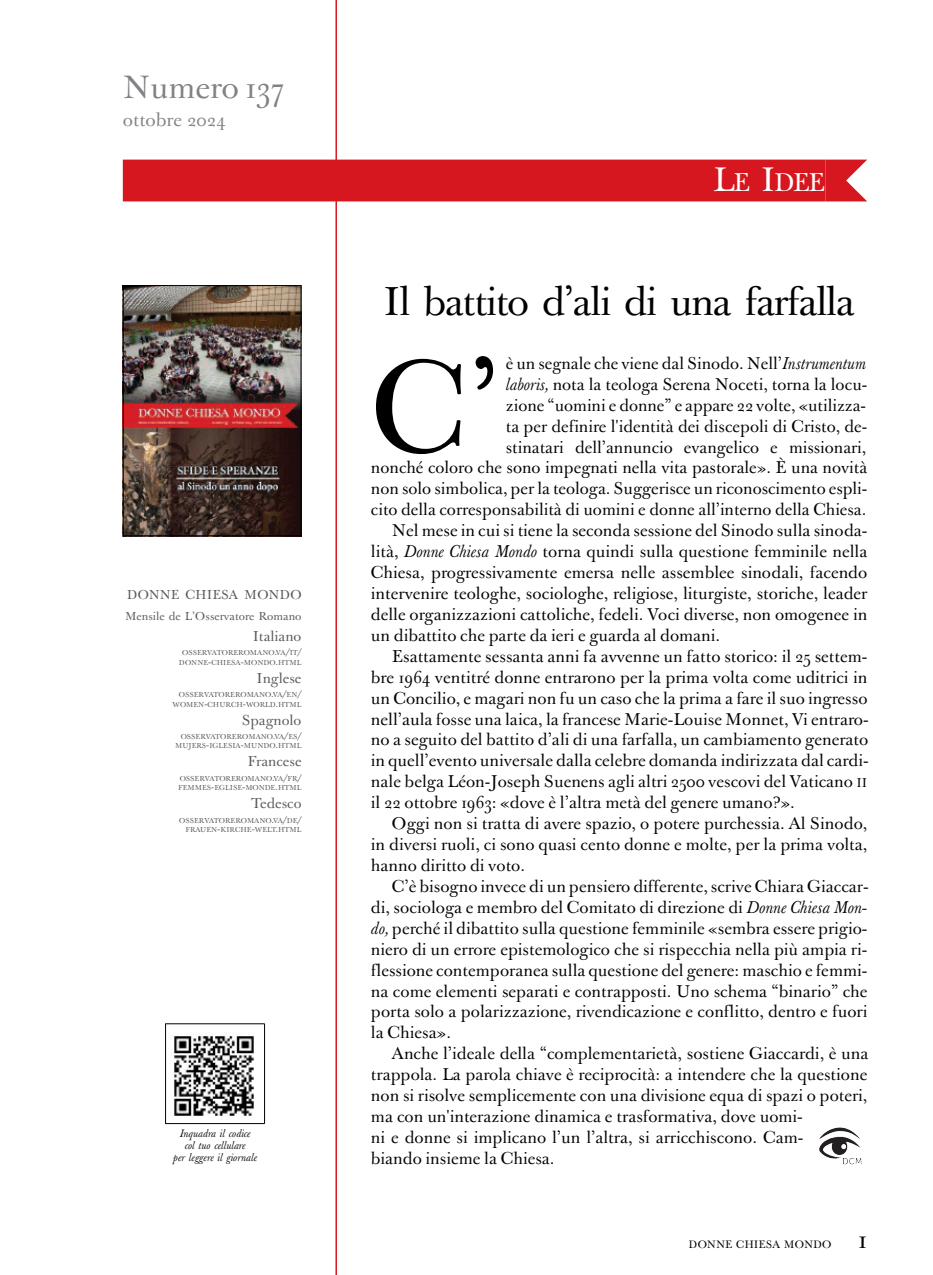
<style>
.page{position:relative;width:933px;height:1275px;background:#fff}
.page>*{position:absolute;margin:0;border:0;box-sizing:border-box;transform-origin:0 0}
.t1{font:126.52px "Basker R";color:#000}
.t2{font:39.2px "Basker R";letter-spacing:-.04em;color:#000}
.t3{font:31.32px "Basker R";color:#808285}
.t4{font:26.07px "Basker R";color:#000}
.t5{font:24.85px "Basker R";color:#fff}
.t6{font:18.38px "Basker R";color:#808285}
.t7{font:16.62px "Basker R";color:#000}
.t8{font:14px "Basker R";color:#58585a}
.t9{font:12.6px "Basker R";color:#58585a}
.t10{font:11.2px "Basker R";color:#58585a}
.t11{font:10.5px/12.2px "Basker I";color:#000;text-align:center}
.t12{font:10.5px "Basker R";color:#000}
.t13{font:7px/9.3px "Basker R";color:#58585a;text-align:right}
.s1{font-size:9.28px}
.s2{font-size:33.07px}
.s3{font-family:"Basker I"}
.s4{font-size:12.42px}
</style>
<div class="page">
<hr style="left:335px;top:0;width:2px;height:1275px;background:#d7171f">
<div style="left:123px;top:160px;width:702px;height:41px;background:#d7171f"></div>
<svg style="left:825px;top:160px;width:42px;height:41px"></svg>
<img style="left:125px;top:287px;width:174px;height:247px">
<div style="left:123px;top:285px;width:178px;height:251px;border:1px solid #000"></div>
<hr style="left:165px;top:1023px;width:1px;height:101px;background:#000">
<hr style="left:264px;top:1023px;width:1px;height:101px;background:#000">
<hr style="left:165px;top:1023px;width:99px;height:1px;background:#000">
<hr style="left:165px;top:1123px;width:99px;height:1px;background:#000">
<img style="left:171px;top:1032px;width:83px;height:84px">
<img style="left:819px;top:1127px;width:43px;height:38px">
<p class="t3" style="left:123px;top:67px;width:163px">Numero 137</p>
<p class="t6" style="left:123px;top:108px;width:104px">ottobre 2024</p>
<p class="t9" style="left:127px;top:586px;width:176px">D ONNE CHIESA MOND O</p>
<p class="t10" style="left:125px;top:608px;width:178px">Mensile de L’Osservatore Romano</p>
<p class="t8" style="left:253px;top:627px;width:50px">Italiano</p>
<p class="t13" style="left:179px;top:648px;width:125px;text-align:center">O S S E R VAT O R E R O M A N O<span class="s1">.</span>VA <span class="s1">/</span>I T<span class="s1">/<br></span>D ONNE<span class="s1">-</span>CHIESA<span class="s1">-</span>MOND O<span class="s1">.</span>HTML</p>
<p class="t8" style="left:256px;top:668px;width:46px">Inglese</p>
<p class="t13" style="left:173px;top:690px;width:131px">O S S E R VAT O R E R O M A N O<span class="s1">.</span>VA <span class="s1">/</span>EN<span class="s1">/<br></span>WOMEN<span class="s1">-</span>CHURCH<span class="s1">-</span>W O R L D<span class="s1">.</span>HTML</p>
<p class="t8" style="left:242px;top:710px;width:61px">Spagnolo</p>
<p class="t13" style="left:175px;top:732px;width:129px">O S S E R VAT O R E R O M A N O<span class="s1">.</span>VA <span class="s1">/</span>ES<span class="s1">/<br></span>MUJERS<span class="s1">-</span>IGLESIA<span class="s1">-</span>MUND O<span class="s1">.</span>HTML</p>
<p class="t8" style="left:247px;top:752px;width:56px">Fr a n c e s e</p>
<p class="t13" style="left:178px;top:774px;width:126px;text-align:left">O S S E R VAT O R E R O M A N O<span class="s1">.</span>VA <span class="s1">/</span>FR<span class="s1">/<br></span>FEMMES<span class="s1">-</span>EGLISE<span class="s1">-</span>MONDE<span class="s1">.</span>HTML</p>
<p class="t8" style="left:252px;top:794px;width:51px">Te d e s c o</p>
<p class="t13" style="left:179px;top:816px;width:124px">O S S E R VAT O R E R O M A N O<span class="s1">.</span>VA <span class="s1">/</span>DE<span class="s1">/<br></span>F R AU E N <span class="s1">-</span>KIRCHE<span class="s1">-</span>W E LT<span class="s1">.</span>HTML</p>
<p class="t11" style="left:173px;top:1127px;width:85px">Inquadra il codice<br>col tuo cellulare<br>per leggere il giornale</p>
<p class="t5" style="left:712px;top:166px;width:114px"><span class="s2">L</span>E <span class="s2">I</span>DEE</p>
<p class="t2" style="left:383px;top:275px;width:473px">Il battito d’ali di una farfalla</p>
<p class="t1" style="left:371px;top:324px;width:131px">C’</p>
<p class="t7" style="left:506px;top:352px;width:361px">è un segnale che viene dal Sinodo. Nell’<span class="s3">Instrumentum</span></p>
<p class="t7" style="left:506px;top:373px;width:363px"><span class="s3">laboris,</span> nota la teologa Serena Noceti, torna la locu-</p>
<p class="t7" style="left:506px;top:394px;width:362px">zione “uomini e donne” e appare 22 volte, «utilizza-</p>
<p class="t7" style="left:506px;top:415px;width:363px">ta per definire l'identità dei discepoli di Cristo, de-</p>
<p class="t7" style="left:506px;top:436px;width:362px">stinatari dell’annuncio evangelico e missionari,</p>
<p class="t7" style="left:371px;top:457px;width:498px">nonché coloro che sono impegnati nella vita pastorale». È una novità</p>
<p class="t7" style="left:371px;top:477px;width:498px">non solo simbolica, per la teologa. Suggerisce un riconoscimento espli-</p>
<p class="t7" style="left:371px;top:498px;width:497px">cito della corresponsabilità di uomini e donne all’interno della Chiesa.</p>
<p class="t7" style="left:392px;top:519px;width:477px">Nel mese in cui si tiene la seconda sessione del Sinodo sulla sinoda-</p>
<p class="t7" style="left:371px;top:540px;width:498px">lità, <span class="s3">Donne Chiesa Mondo</span> torna quindi sulla questione femminile nella</p>
<p class="t7" style="left:371px;top:561px;width:498px">Chiesa, progressivamente emersa nelle assemblee sinodali, facendo</p>
<p class="t7" style="left:371px;top:582px;width:498px">intervenire teologhe, sociologhe, religiose, liturgiste, storiche, leader</p>
<p class="t7" style="left:371px;top:603px;width:498px">delle organizzazioni cattoliche, fedeli. Voci diverse, non omogenee in</p>
<p class="t7" style="left:371px;top:624px;width:351px">un dibattito che parte da ieri e guarda al domani.</p>
<p class="t7" style="left:392px;top:645px;width:477px">Esattamente sessanta anni fa avvenne un fatto storico: il 25 settem-</p>
<p class="t7" style="left:371px;top:666px;width:498px">bre 1964 ventitré donne entrarono per la prima volta come uditrici in</p>
<p class="t7" style="left:371px;top:687px;width:498px">un Concilio, e magari non fu un caso che la prima a fare il suo ingresso</p>
<p class="t7" style="left:371px;top:708px;width:499px">nell’aula fosse una laica, la francese Marie-Louise Monnet, Vi entraro-</p>
<p class="t7" style="left:371px;top:729px;width:499px">no a seguito del battito d’ali di una farfalla, un cambiamento generato</p>
<p class="t7" style="left:371px;top:749px;width:499px">in quell’evento universale dalla celebre domanda indirizzata dal cardi-</p>
<p class="t7" style="left:371px;top:770px;width:498px">nale belga Léon-Joseph Suenens agli altri 2500 vescovi del Vaticano <span class="s4">II</span></p>
<p class="t7" style="left:371px;top:791px;width:425px">il 22 ottobre 1963: «dove è l’altra metà del genere umano?».</p>
<p class="t7" style="left:392px;top:812px;width:477px">Oggi non si tratta di avere spazio, o potere purchessia. Al Sinodo,</p>
<p class="t7" style="left:371px;top:833px;width:498px">in diversi ruoli, ci sono quasi cento donne e molte, per la prima volta,</p>
<p class="t7" style="left:371px;top:854px;width:156px">hanno diritto di voto.</p>
<p class="t7" style="left:392px;top:875px;width:478px">C’è bisogno invece di un pensiero differente, scrive Chiara Giaccar-</p>
<p class="t7" style="left:371px;top:896px;width:498px">di, sociologa e membro del Comitato di direzione di <span class="s3">Donne Chiesa Mon-</span></p>
<p class="t7" style="left:371px;top:917px;width:498px"><span class="s3">do,</span> p erché il dibattito sulla questione femminile «sembra essere prigio-</p>
<p class="t7" style="left:371px;top:938px;width:498px">niero di un errore epistemologico che si rispecchia nella più ampia ri-</p>
<p class="t7" style="left:371px;top:959px;width:498px">flessione contemporanea sulla questione del genere: maschio e femmi-</p>
<p class="t7" style="left:371px;top:980px;width:498px">na come elementi separati e contrapposti. Uno schema “binario” che</p>
<p class="t7" style="left:371px;top:1000px;width:498px">porta solo a polarizzazione, rivendicazione e conflitto, dentro e fuori</p>
<p class="t7" style="left:371px;top:1021px;width:82px">la Chiesa».</p>
<p class="t7" style="left:392px;top:1042px;width:478px">Anche l’ideale della “complementarietà, sostiene Giaccardi, è una</p>
<p class="t7" style="left:371px;top:1063px;width:498px">trappola. La parola chiave è reciprocità: a intendere che la questione</p>
<p class="t7" style="left:371px;top:1084px;width:498px">non si risolve semplicemente con una divisione equa di spazi o poteri,</p>
<p class="t7" style="left:371px;top:1105px;width:433px">ma con un'interazione dinamica e trasformativa, dove uomi-</p>
<p class="t7" style="left:371px;top:1126px;width:434px">ni e donne si implicano l’un l’altra, si arricchiscono. Cam-</p>
<p class="t7" style="left:371px;top:1147px;width:185px">biando insieme la Chiesa.</p>
<p class="t12" style="left:688px;top:1237px;width:144px">D ONNE CHIESA MONDO</p>
<p class="t4" style="left:857px;top:1221px;width:11px">1</p>
</div>
